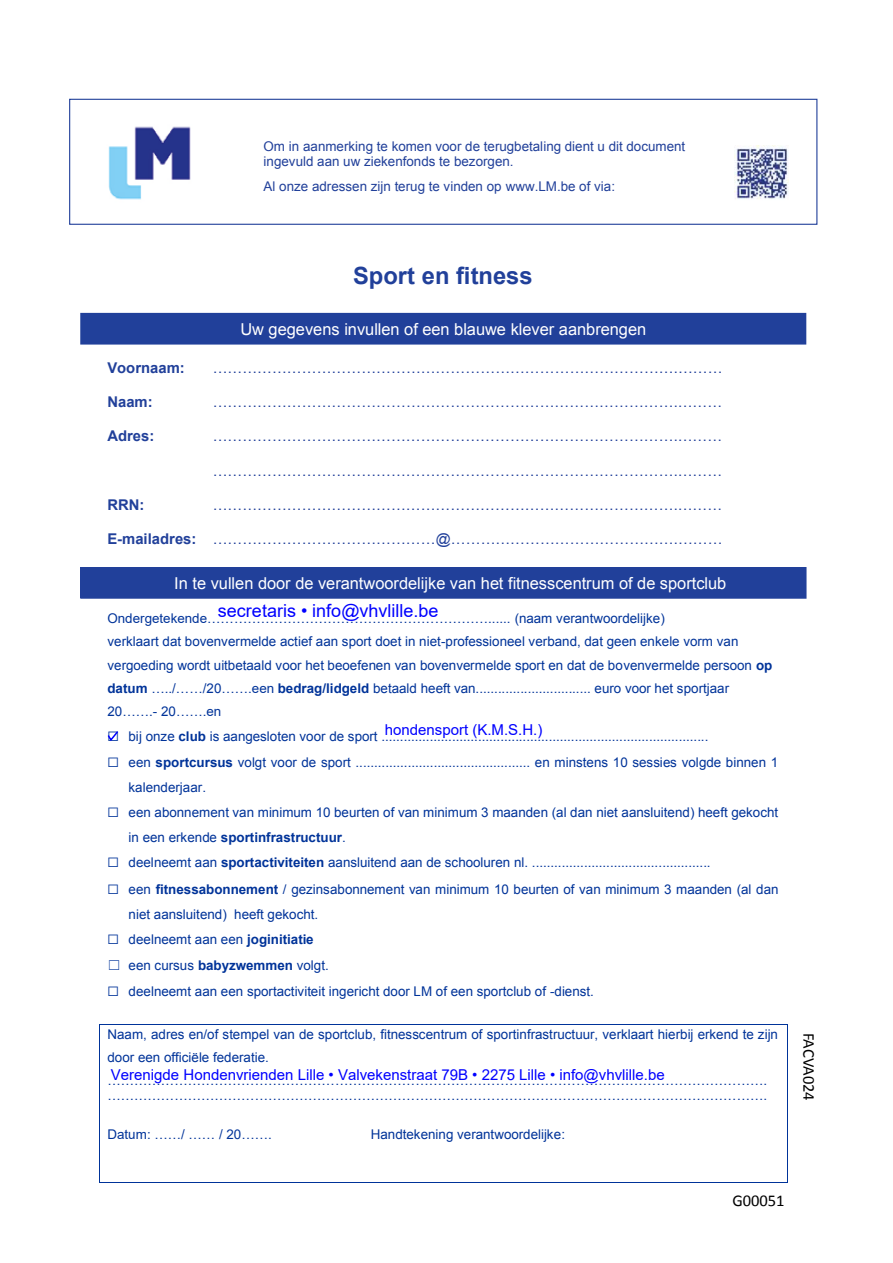
<style>
.page{position:relative;width:893px;height:1263px;background:#fff}
.page>*{position:absolute;margin:0;border:0;box-sizing:border-box;transform-origin:0 0}
.t1{font:700 23.7px "Arial";color:#21409a}
.t2{font:18px "Arial";color:#00f}
.t3{font:16.5px "Calibri";color:#000}
.t4{font:16.35px "Arial";color:#fff}
.t5{font:15px "Arial";color:#00f}
.t6{font:14.85px "Arial";color:#21409a}
.t7{font:700 14.85px "Arial";color:#21409a}
.t8{font:13.35px/23.1px "Arial";letter-spacing:.005em;color:#039}
.t9{font:13.35px/15.5px "Arial";letter-spacing:.005em;color:#21409a}
.t10{font:700 13.35px "Arial";color:#039}
.s1{font-weight:700}
.s2{font-weight:400}
.s3{font-family:"MS Gothic"}
</style>
<div class="page">
<hr style="left:99px;top:1024px;width:688px;height:1px;background:#039">
<svg style="left:99px;top:1025px;width:1px;height:124px"></svg>
<svg style="left:787px;top:1024px;width:1px;height:125px"></svg>
<hr style="left:99px;top:1182px;width:688px;height:1px;background:#039">
<hr style="left:99px;top:1149px;width:1px;height:33px;background:#039">
<hr style="left:787px;top:1149px;width:1px;height:33px;background:#039">
<div style="left:81px;top:313px;width:725px;height:31px;background:#21409a"></div>
<div style="left:80px;top:313px;width:726px;height:32px;border:1px solid #21409a"></div>
<div style="left:81px;top:568px;width:725px;height:30px;background:#21409a"></div>
<div style="left:80px;top:567px;width:726px;height:32px;border:1px solid #21409a"></div>
<div style="left:69px;top:99px;width:748px;height:126px;border:1px solid #21409a"></div>
<img style="left:108px;top:126px;width:83px;height:74px">
<img style="left:734px;top:145px;width:54px;height:54px">
<svg style="left:107px;top:731px;width:11px;height:10px"></svg>
<p class="t9" style="left:264px;top:138px;width:423px">Om in aanmerking te komen voor de terugbetaling dient u dit document ingevuld aan uw ziekenfonds te bezorgen.</p>
<p class="t9" style="left:264px;top:178px;width:353px">Al onze adressen zijn terug te vinden op www.LM.be of via:</p>
<h1 class="t1" style="left:353px;top:260px;width:181px">Sport en fitness</h1>
<p class="t4" style="left:240px;top:318px;width:407px">Uw gegevens invullen of een blauwe klever aanbrengen</p>
<p class="t7" style="left:107px;top:358px;width:79px">Voornaam:</p>
<p class="t6" style="left:213px;top:357px;width:511px">………………………………………………………………………………….………</p>
<p class="t7" style="left:107px;top:392px;width:47px">Naam:</p>
<p class="t6" style="left:213px;top:392px;width:511px">………………………………………………………………………………….………</p>
<p class="t7" style="left:107px;top:426px;width:48px">Adres:</p>
<p class="t6" style="left:213px;top:426px;width:511px">………………………………………………………………………………….………</p>
<p class="t6" style="left:213px;top:460px;width:511px">………………………………………………………………………………….………</p>
<p class="t7" style="left:107px;top:495px;width:39px">RRN:</p>
<p class="t6" style="left:213px;top:494px;width:511px">………………………………………………………………………………….………</p>
<p class="t6" style="left:107px;top:529px;width:617px"><span class="s1">E-mailadres:</span> ………………………………………@……………………………………….………</p>
<p class="t4" style="left:174px;top:572px;width:554px">In te vullen door de verantwoordelijke van het fitnesscentrum of de sportclub</p>
<h2 class="t2" style="left:218px;top:598px;width:222px">secretaris • info@vhvlille.be</h2>
<p class="t8" style="left:107px;top:607px;width:666px">Ondergetekende………………………………………………………...... (naam verantwoordelijke)<br>verklaart dat bovenvermelde actief aan sport doet in niet-professioneel verband, dat geen enkele vorm van vergoeding wordt uitbetaald voor het beoefenen van bovenvermelde sport en dat de bovenvermelde persoon <span class="s1">op datum</span> …../……/20…….een <span class="s1">bedrag/lidgeld</span> betaald heeft van............................... euro voor het sportjaar 20…….- 20…….en</p>
<p class="t8" style="left:107px;top:723px;width:672px;line-height:26.5px">☐ bij onze <span class="s1">club</span> is aangesloten voor de sport ........................................................................................<br>☐ een <span class="s1">sportcursus</span> volgt voor de sport ............................................... en minstens 10 sessies volgde binnen 1</p>
<p class="t8" style="left:129px;top:776px;width:79px">kalenderjaar.</p>
<p class="t8" style="left:107px;top:801px;width:672px">☐ een abonnement van minimum 10 beurten of van minimum 3 maanden (al dan niet aansluitend) heeft gekocht</p>
<p class="t10" style="left:129px;top:829px;width:219px"><span class="s2">in een erkende</span> sportinfrastructuur<span class="s2">.</span></p>
<p class="t8" style="left:107px;top:851px;width:605px">☐ deelneemt aan <span class="s1">sportactiviteiten</span> aansluitend aan de schooluren nl. ................................................</p>
<p class="t8" style="left:107px;top:878px;width:672px">☐ een <span class="s1">fitnessabonnement</span> / gezinsabonnement van minimum 10 beurten of van minimum 3 maanden (al dan</p>
<p class="t8" style="left:129px;top:902px;width:191px">niet aansluitend) heeft gekocht.</p>
<p class="t8" style="left:107px;top:927px;width:208px">☐ deelneemt aan een <span class="s1">joginitiatie</span></p>
<p class="t8" style="left:107px;top:953px;width:223px"><span class="s3">☐</span> een cursus <span class="s1">babyzwemmen</span> volgt.</p>
<p class="t8" style="left:107px;top:980px;width:488px">☐ deelneemt aan een sportactiviteit ingericht door LM of een sportclub of -dienst.</p>
<p class="t8" style="left:107px;top:1023px;width:672px">Naam, adres en/of stempel van de sportclub, fitnesscentrum of sportinfrastructuur, verklaart hierbij erkend te zijn door een officiële federatie. ………………………………………………………………………………………………………………………………….</p>
<p class="t8" style="left:107px;top:1084px;width:661px">………………………………………………………………………………………………………………………………….</p>
<p class="t8" style="left:107px;top:1122px;width:166px">Datum: ……/ …… / 20…….</p>
<p class="t8" style="left:371px;top:1123px;width:196px">Handtekening verantwoordelijke:</p>
<p class="t5" style="left:385px;top:720px;width:159px">hondensport (K.M.S.H.)</p>
<p class="t5" style="left:111px;top:1064px;width:555px">Verenigde Hondenvrienden Lille • Valvekenstraat 79B • 2275 Lille • info@vhvlille.be</p>
<p class="t3" style="left:820px;top:1033px;width:70px;rotate:90deg">FACVA024</p>
<p class="t3" style="left:732px;top:1189px;width:54px">G00051</p>
</div>
